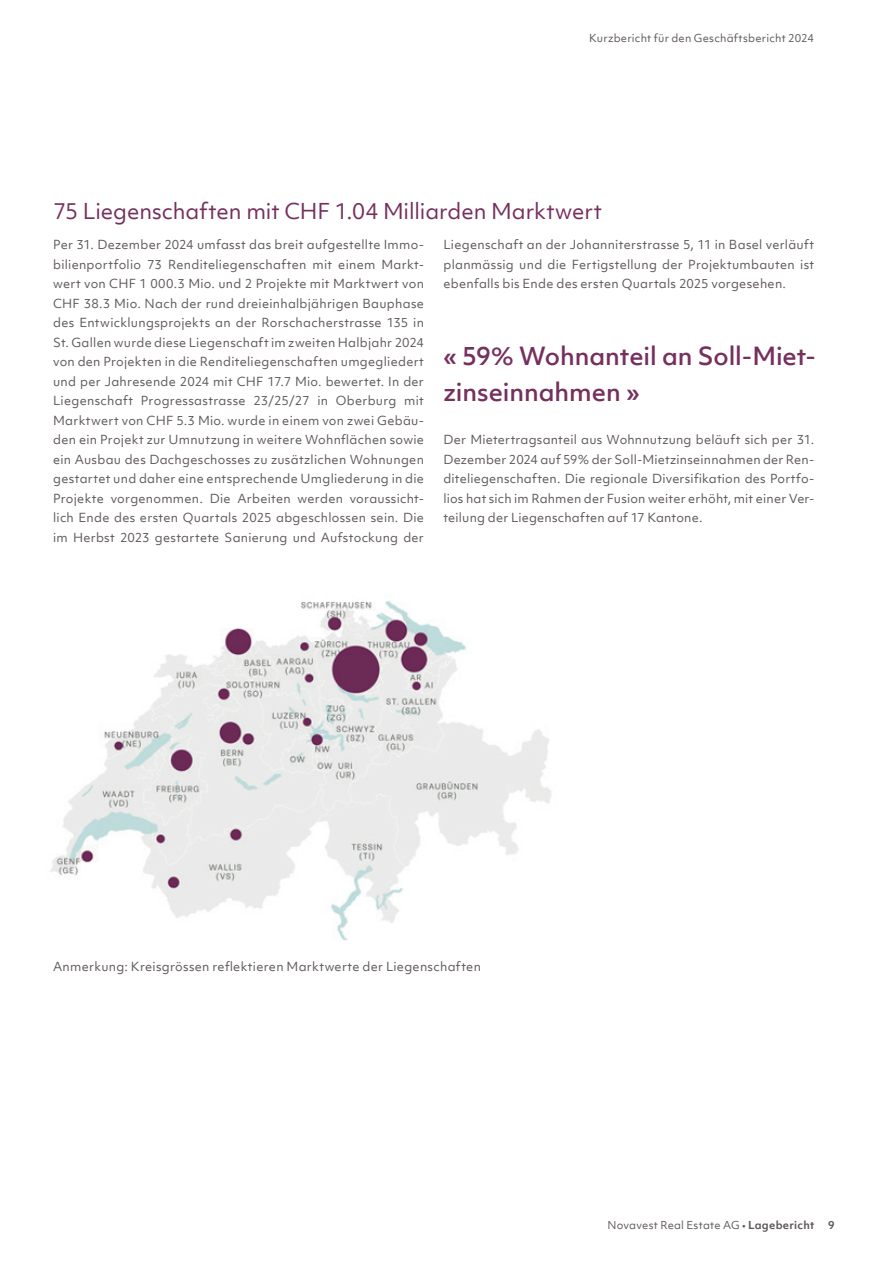
<style>
.page{position:relative;width:893px;height:1263px;background:#fff}
.page>*{position:absolute;margin:0;border:0;box-sizing:border-box;transform-origin:0 0}
.t1{font:500 24px/36px "Objektiv Mk 1";letter-spacing:-.005em;color:#75305d}
.t2{font:21px "Objektiv Mk 1";letter-spacing:-.005em;color:#75305d}
.t3{font:12px/19.5px "Objektiv Mk 1";letter-spacing:.02em;color:#605a59;text-align:justify}
.t4{font:10.5px "Objektiv Mk 1";letter-spacing:.02em;color:#605a59}
.t5{font:700 10.5px "Objektiv Mk 1";color:#605a59}
.s1{font-weight:700}
</style>
<div class="page">
<img style="left:50px;top:600px;width:502px;height:341px">
<p class="t4" style="left:589px;top:31px;width:226px">Kurzbericht für den Geschäftsbericht 2024</p>
<h2 class="t2" style="left:53px;top:197px;width:550px">75 Liegenschaften mit CHF 1.04 Milliarden Marktwert</h2>
<p class="t3" style="left:53px;top:235px;width:372px">Per 31. Dezember 2024 umfasst das breit aufgestellte Immo&shy;bilienportfolio 73 Renditeliegenschaften mit einem Markt&shy;wert von CHF 1 000.3 Mio. und 2 Projekte mit Marktwert von CHF 38.3 Mio. Nach der rund dreieinhalbjährigen Bauphase des Entwicklungsprojekts an der Rorschacherstrasse 135 in St. Gallen wurde diese Liegenschaft im zweiten Halbjahr 2024 von den Projekten in die Renditeliegenschaften umgegliedert und per Jahresende 2024 mit CHF 17.7 Mio. bewertet. In der Liegenschaft Progressastrasse 23/25/27 in Oberburg mit Marktwert von CHF 5.3 Mio. wurde in einem von zwei Gebäu&shy;den ein Projekt zur Umnutzung in weitere Wohnflächen sowie ein Ausbau des Dachgeschosses zu zusätzlichen Wohnungen gestartet und daher eine entsprechende Umgliederung in die Projekte vorgenommen. Die Arbeiten werden voraussicht&shy;lich Ende des ersten Quartals 2025 abgeschlossen sein. Die im Herbst 2023 gestartete Sanierung und Aufstockung der</p>
<p class="t3" style="left:443px;top:235px;width:372px">Liegenschaft an der Johanniterstrasse 5, 11 in Basel verläuft planmässig und die Fertigstellung der Projektumbauten ist ebenfalls bis Ende des ersten Quartals 2025 vorgesehen.</p>
<h1 class="t1" style="left:443px;top:338px;width:374px">« 59% Wohnanteil an Soll-Miet&shy;zinseinnahmen »</h1>
<p class="t3" style="left:443px;top:430px;width:372px">Der Mietertragsanteil aus Wohnnutzung beläuft sich per 31.<br>Dezember 2024 auf 59% der Soll-Mietzinseinnahmen der Ren&shy;diteliegenschaften. Die regionale Diversifikation des Portfo&shy;lios hat sich im Rahmen der Fusion weiter erhöht, mit einer Ver&shy;teilung der Liegenschaften auf 17 Kantone.</p>
<p class="t3" style="left:53px;top:956px;width:429px">Anmerkung: Kreisgrössen reflektieren Marktwerte der Liegenschaften</p>
<p class="t4" style="left:608px;top:1218px;width:208px">Novavest Real Estate AG • <span class="s1">Lagebericht</span></p>
<p class="t5" style="left:828px;top:1217px;width:8px">9</p>
</div>
